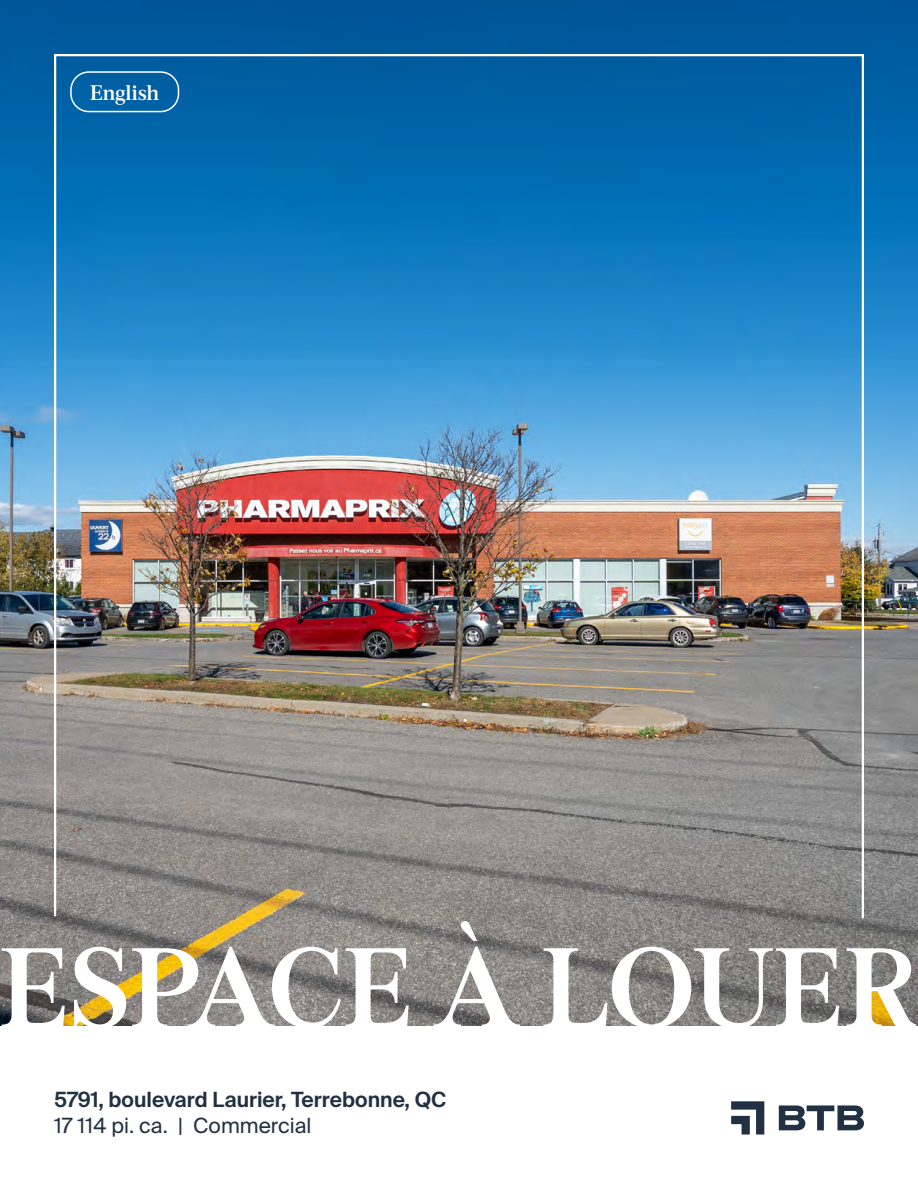
<style>
.page{position:relative;width:918px;height:1188px;background:#fff}
.page>*{position:absolute;margin:0;border:0;box-sizing:border-box;transform-origin:0 0}
.t1{font:600 112.5px "Burgess Pro";color:#fff}
.t2{font:600 21px "Suisse Intl";color:#213042}
.t3{font:21px "Suisse Intl";color:#213042}
.t4{font:600 21px "Burgess Pro";color:#fff}
</style>
<div class="page">
<img style="left:0;top:0;width:918px;height:1026px">
<svg style="left:731px;top:1101px;width:33px;height:34px"></svg>
<svg style="left:779px;top:1105px;width:85px;height:25px"></svg>
<img style="left:53px;top:53px;width:812px;height:867px">
<div style="left:70px;top:71px;width:109px;height:41px;border:2px solid #fff;border-radius:18px"></div>
<p class="t4" style="left:90px;top:79px;width:71px">English</p>
<h1 class="t1" style="left:0;top:919px;width:920px">ESPACE À LOUER</h1>
<p class="t2" style="left:54px;top:1087px;width:394px">5791, boulevard Laurier, Terrebonne, QC</p>
<p class="t3" style="left:54px;top:1114px;width:259px">17 114 pi. ca. | Commercial</p>
</div>
